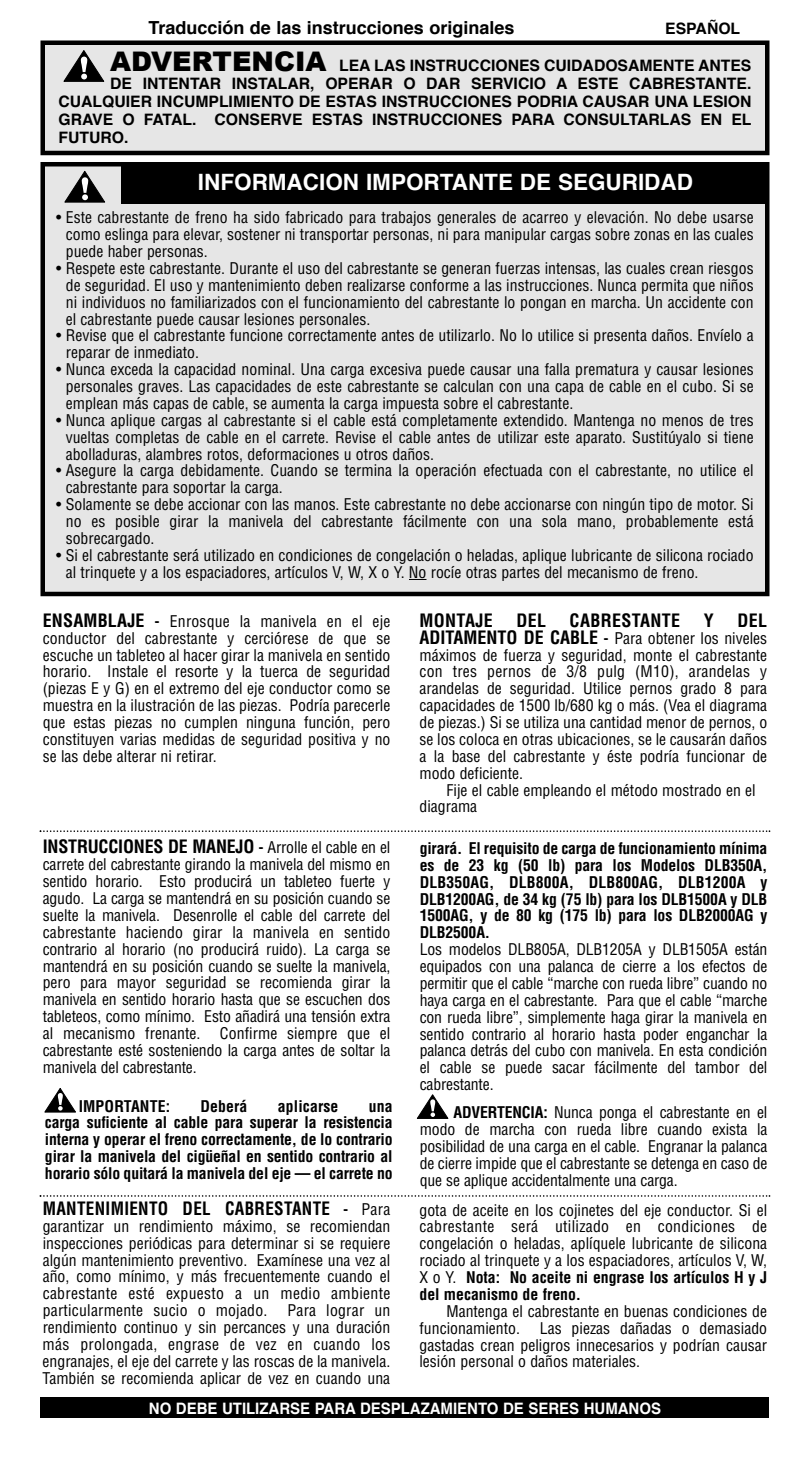
<style>
.page{position:relative;width:810px;height:1458px;background:#fff}
.page>*{position:absolute;margin:0;border:0;box-sizing:border-box;transform-origin:0 0}
.t1{font:700 22.5px "Helvetica";color:#fff}
.t2{font:700 condensed 18px "Helvetica";letter-spacing:-.01em;color:#000}
.t3{font:700 18px "Helvetica";color:#000}
.t4{font:700 condensed 18px "Helvetica";letter-spacing:.02em;color:#000;scale:.95 1}
.t5{font:700 condensed 18px "Helvetica";letter-spacing:.02em;color:#000}
.t6{font:condensed 15.75px/16.9px "Helvetica";color:#000;text-align:justify}
.t7{font:700 condensed 15.75px/16.9px "Helvetica";letter-spacing:-.01em;color:#000;text-align:justify}
.t8{font:700 15.75px "Helvetica";color:#000}
.t9{font:700 15.75px "Helvetica";color:#fff;scale:.95 1}
.t10{font:700 condensed 15.75px "Helvetica";letter-spacing:.01em;color:#000}
.s1{font-family:"Arial";font-weight:900;font-size:27px}
.s2{font-weight:700;font-size:18px}
.s3{font-weight:700}
.s4{font-size:15.75px}
.s5{font-weight:400;font-size:15.75px}
</style>
<div class="page">
<div style="left:45px;top:166px;width:720px;height:426px;background:#e6e6e6"></div>
<div style="left:40px;top:162px;width:730px;height:434px;border:4px solid #000"></div>
<svg style="left:65px;top:171px;width:40px;height:31px"></svg>
<div style="left:122px;top:163px;width:648px;height:41px;background:#000"></div>
<svg style="left:45px;top:1088px;width:31px;height:24px"></svg>
<svg style="left:40px;top:830px;width:730px;height:2px"></svg>
<svg style="left:417px;top:1095px;width:31px;height:24px"></svg>
<svg style="left:409px;top:579px;width:17px;height:1px"></svg>
<div style="left:40px;top:1397px;width:730px;height:21px;background:#000"></div>
<div style="left:45px;top:45px;width:720px;height:106px;background:#e6e6e6"></div>
<div style="left:40px;top:40px;width:730px;height:115px;border:4px solid #000"></div>
<svg style="left:64px;top:50px;width:40px;height:32px"></svg>
<svg style="left:40px;top:1195px;width:730px;height:2px"></svg>
<p class="t3" style="left:148px;top:20px;width:368px">Traducción de las instrucciones originales</p>
<p class="t8" style="left:665px;top:22px;width:76px">ESPAÑOL</p>
<p class="t8" style="left:110px;top:59px;width:643px"><span class="s1">ADVERTENCIA</span> LEA LAS INSTRUCCIONES CUIDADOSAMENTE ANTES</p>
<p class="t8" style="left:110px;top:77px;width:643px">DE INTENTAR INSTALAR, OPERAR O DAR SERVICIO A ESTE CABRESTANTE.</p>
<p class="t8" style="left:59px;top:95px;width:695px">CUALQUIER INCUMPLIMIENTO DE ESTAS INSTRUCCIONES PODRIA CAUSAR UNA LESION</p>
<p class="t8" style="left:59px;top:113px;width:695px">GRAVE O FATAL. CONSERVE ESTAS INSTRUCCIONES PARA CONSULTARLAS EN EL</p>
<p class="t8" style="left:59px;top:131px;width:71px">FUTURO.</p>
<h1 class="t1" style="left:198px;top:173px;width:497px">INFORMACION IMPORTANTE DE SEGURIDAD</h1>
<p class="t6" style="left:66px;top:209px;width:689px;text-indent:-10px">• Este cabrestante de freno ha sido fabricado para trabajos generales de acarreo y elevación. No debe usarse como eslinga para elevar, sostener ni transportar personas, ni para manipular cargas sobre zonas en las cuales puede haber personas.</p>
<p class="t6" style="left:66px;top:260px;width:689px;text-indent:-10px">• Respete este cabrestante. Durante el uso del cabrestante se generan fuerzas intensas, las cuales crean riesgos de seguridad. El uso y mantenimiento deben realizarse conforme a las instrucciones. Nunca permita que niños ni individuos no familiarizados con el funcionamiento del cabrestante lo pongan en marcha. Un accidente con el cabrestante puede causar lesiones personales.</p>
<p class="t6" style="left:66px;top:328px;width:689px;text-indent:-10px">• Revise que el cabrestante funcione correctamente antes de utilizarlo. No lo utilice si presenta daños. Envíelo a reparar de inmediato.</p>
<p class="t6" style="left:66px;top:361px;width:689px;text-indent:-10px">• Nunca exceda la capacidad nominal. Una carga excesiva puede causar una falla prematura y causar lesiones personales graves. Las capacidades de este cabrestante se calculan con una capa de cable en el cubo. Si se emplean más capas de cable, se aumenta la carga impuesta sobre el cabrestante.</p>
<p class="t6" style="left:66px;top:412px;width:689px;text-indent:-10px">• Nunca aplique cargas al cabrestante si el cable está completamente extendido. Mantenga no menos de tres vueltas completas de cable en el carrete. Revise el cable antes de utilizar este aparato. Sustitúyalo si tiene abolladuras, alambres rotos, deformaciones u otros daños.</p>
<p class="t6" style="left:66px;top:463px;width:689px;text-indent:-10px">• Asegure la carga debidamente. Cuando se termina la operación efectuada con el cabrestante, no utilice el cabrestante para soportar la carga.</p>
<p class="t6" style="left:66px;top:496px;width:689px;text-indent:-10px">• Solamente se debe accionar con las manos. Este cabrestante no debe accionarse con ningún tipo de motor. Si no es posible girar la manivela del cabrestante fácilmente con una sola mano, probablemente está sobrecargado.</p>
<p class="t6" style="left:66px;top:547px;width:689px;text-indent:-10px">• Si el cabrestante será utilizado en condiciones de congelación o heladas, aplique lubricante de silicona rociado al trinquete y a los espaciadores, artículos V, W, X o Y. No rocíe otras partes del mecanismo de freno.</p>
<p class="t6" style="left:43px;top:613px;width:349px"><span class="s2">ENSAMBLAJE</span> <span class="s3">-</span> Enrosque la manivela en el eje conductor del cabrestante y cerciórese de que se escuche un tableteo al hacer girar la manivela en sentido horario. Instale el resorte y la tuerca de seguridad (piezas E y G) en el extremo del eje conductor como se muestra en la ilustración de las piezas. Podría parecerle que estas piezas no cumplen ninguna función, pero constituyen varias medidas de seguridad positiva y no se las debe alterar ni retirar.</p>
<p class="t5" style="left:420px;top:610px;width:75px">MONTAJE</p>
<p class="t5" style="left:516px;top:610px;width:31px">DEL</p>
<p class="t5" style="left:570px;top:610px;width:112px">CABRESTANTE</p>
<p class="t5" style="left:704px;top:610px;width:12px">Y</p>
<p class="t5" style="left:738px;top:610px;width:31px">DEL</p>
<p class="t6" style="left:420px;top:630px;width:349px"><span class="s2">ADITAMENTO DE CABLE</span> <span class="s3">-</span> Para obtener los niveles máximos de fuerza y seguridad, monte el cabrestante con tres pernos de 3/8 pulg (M10), arandelas y arandelas de seguridad. Utilice pernos grado 8 para capacidades de 1500 lb/680 kg o más. (Vea el diagrama de piezas.) Si se utiliza una cantidad menor de pernos, o se los coloca en otras ubicaciones, se le causarán daños a la base del cabrestante y éste podría funcionar de modo deficiente.</p>
<p class="t6" style="left:420px;top:782px;width:338px;text-indent:27px">Fije el cable empleando el método mostrado en el diagrama</p>
<p class="t2" style="left:43px;top:837px;width:349px">INSTRUCCIONES DE MANEJO <span class="s4">-</span> <span class="s5">Arrolle el cable en el</span></p>
<p class="t6" style="left:43px;top:856px;width:349px">carrete del cabrestante girando la manivela del mismo en sentido horario. Esto producirá un tableteo fuerte y agudo. La carga se mantendrá en su posición cuando se suelte la manivela. Desenrolle el cable del carrete del cabrestante haciendo girar la manivela en sentido contrario al horario (no producirá ruido). La carga se mantendrá en su posición cuando se suelte la manivela, pero para mayor seguridad se recomienda girar la manivela en sentido horario hasta que se escuchen dos tableteos, como mínimo. Esto añadirá una tensión extra al mecanismo frenante. Confirme siempre que el cabrestante esté sosteniendo la carga antes de soltar la manivela del cabrestante.</p>
<p class="t10" style="left:79px;top:1097px;width:93px">IMPORTANTE:</p>
<p class="t7" style="left:200px;top:1098px;width:49px">Deberá</p>
<p class="t10" style="left:278px;top:1097px;width:62px">aplicarse</p>
<p class="t7" style="left:45px;top:1098px;width:349px;text-indent:324px">una carga suficiente al cable para superar la resistencia interna y operar el freno correctamente, de lo contrario girar la manivela del cigüeñal en sentido contrario al horario sólo quitará la manivela del eje — el carrete no</p>
<p class="t4" style="left:43px;top:1198px;width:367px">MANTENIMIENTO DEL CABRESTANTE <span class="s4">-</span> <span class="s5">Para</span></p>
<p class="t6" style="left:43px;top:1218px;width:349px">garantizar un rendimiento máximo, se recomiendan inspecciones periódicas para determinar si se requiere algún mantenimiento preventivo. Examínese una vez al año, como mínimo, y más frecuentemente cuando el cabrestante esté expuesto a un medio ambiente particularmente sucio o mojado.</p>
<p class="t6" style="left:43px;top:1302px;width:349px;text-indent:245px">Para lograr un rendimiento continuo y sin percances y una duración más prolongada, engrase de vez en cuando los engranajes, el eje del carrete y las roscas de la manivela.<br>También se recomienda aplicar de vez en cuando una</p>
<p class="t7" style="left:420px;top:840px;width:349px">girará. El requisito de carga de funcionamiento mínima es de 23 kg (50 lb) para los Modelos DLB350A, DLB350AG, DLB800A, DLB800AG, DLB1200A y DLB1200AG, de 34 kg (75 lb) para los DLB1500A y DLB 1500AG, y de 80 kg (175 lb) para los DLB2000AG y DLB2500A.</p>
<p class="t6" style="left:420px;top:941px;width:349px">Los modelos DLB805A, DLB1205A y DLB1505A están equipados con una palanca de cierre a los efectos de permitir que el cable “marche con rueda libre” cuando no haya carga en el cabrestante. Para que el cable “marche con rueda libre”, simplemente haga girar la manivela en sentido contrario al horario hasta poder enganchar la palanca detrás del cubo con manivela. En esta condición el cable se puede sacar fácilmente del tambor del cabrestante.</p>
<p class="t6" style="left:420px;top:1104px;width:349px;text-indent:34px"><span class="s3">ADVERTENCIA:</span> Nunca ponga el cabrestante en el modo de marcha con rueda libre cuando exista la posibilidad de una carga en el cable. Engranar la palanca de cierre impide que el cabrestante se detenga en caso de que se aplique accidentalmente una carga.</p>
<p class="t6" style="left:419px;top:1202px;width:349px">gota de aceite en los cojinetes del eje conductor. Si el cabrestante será utilizado en condiciones de congelación o heladas, aplíquele lubricante de silicona rociado al trinquete y a los espaciadores, artículos V, W, X o Y. <span class="s3">Nota: No aceite ni engrase los artículos H y J del mecanismo de freno.</span></p>
<p class="t6" style="left:419px;top:1303px;width:349px;text-indent:27px">Mantenga el cabrestante en buenas condiciones de funcionamiento.</p>
<p class="t6" style="left:419px;top:1320px;width:349px;text-indent:120px">Las piezas dañadas o demasiado gastadas crean peligros innecesarios y podrían causar lesión personal o daños materiales.</p>
<p class="t9" style="left:149px;top:1402px;width:541px">NO DEBE UTILIZARSE PARA DESPLAZAMIENTO DE SERES HUMANOS</p>
</div>
